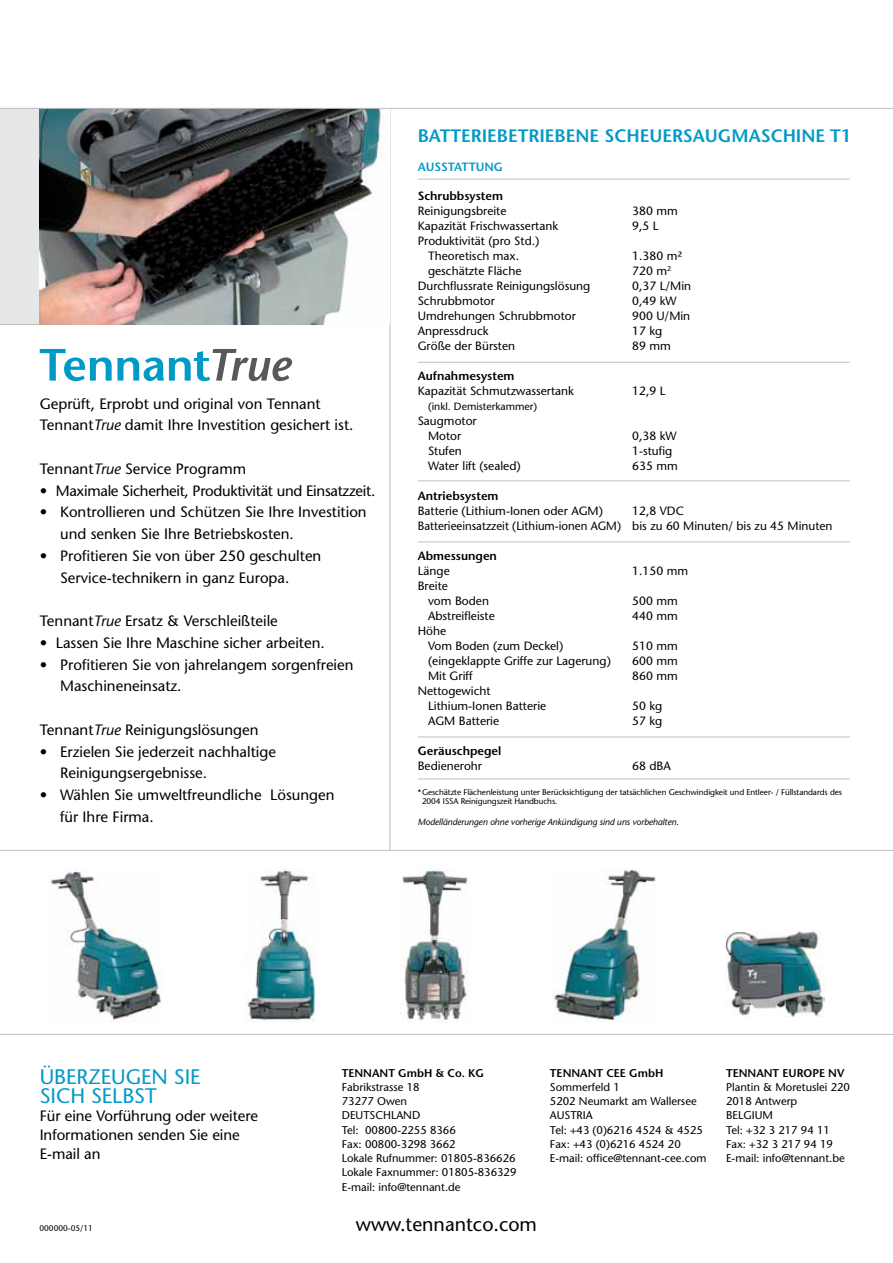
<style>
.page{position:relative;width:893px;height:1263px;background:#fff}
.page>*{position:absolute;margin:0;border:0;box-sizing:border-box;transform-origin:0 0}
.t1{font:500 21px "Stone Sans Std";color:#009ac7}
.t2{font:500 19.5px "Stone Sans Std";color:#000}
.t3{font:600 18px "Stone Sans Std";letter-spacing:-.005em;color:#009ac7}
.t4{font:500 15px/21.8px "Stone Sans Std";color:#000}
.t5{font:500 15px "Stone Sans Std";letter-spacing:-.02em;color:#000}
.t6{font:500 12px/15px "Stone Sans Std";color:#000}
.t7{font:600 12px "Stone Sans Std";color:#000}
.t8{font:600 12px "Stone Sans Std";color:#009ac7}
.t9{font:500 11.25px/14.2px "Stone Sans Std";color:#000}
.t10{font:600 11.25px "Stone Sans Std";color:#000}
.t11{font:500 10.5px "Stone Sans Std";color:#000}
.t12{font:italic 500 9px "Stone Sans Std";letter-spacing:-.01em;color:#000}
.t13{font:500 8.25px/9.9px "Stone Sans Std";letter-spacing:-.01em;color:#000}
.s1{font-style:italic}
</style>
<div class="page">
<div style="left:0;top:108px;width:390px;height:216px;background:#e6e7e8"></div>
<img style="left:245px;top:869px;width:71px;height:153px">
<img style="left:48px;top:869px;width:113px;height:154px">
<img style="left:553px;top:869px;width:103px;height:153px">
<img style="left:400px;top:869px;width:68px;height:153px">
<hr style="left:418px;top:179px;width:432px;height:1px;background:#bcbec0">
<hr style="left:418px;top:362px;width:432px;height:1px;background:#bcbec0">
<hr style="left:418px;top:480px;width:432px;height:1px;background:#bcbec0">
<hr style="left:418px;top:541px;width:432px;height:1px;background:#bcbec0">
<hr style="left:418px;top:736px;width:432px;height:1px;background:#bcbec0">
<hr style="left:418px;top:778px;width:432px;height:1px;background:#bcbec0">
<hr style="left:389px;top:108px;width:1px;height:743px;background:#bcbec0">
<hr style="left:0;top:324px;width:390px;height:1px;background:#bcbec0">
<hr style="left:0;top:1034px;width:893px;height:1px;background:#bcbec0">
<hr style="left:0;top:850px;width:893px;height:1px;background:#bcbec0">
<img style="left:726px;top:931px;width:99px;height:86px">
<svg style="left:40px;top:349px;width:252px;height:32px"></svg>
<img style="left:40px;top:109px;width:350px;height:215px">
<hr style="left:0;top:108px;width:893px;height:1px;background:#bcbec0">
<h3 class="t3" style="left:418px;top:125px;width:435px">Batteriebetriebene Scheuersaugmaschine T1</h3>
<p class="t4" style="left:40px;top:392px;width:315px">Geprüft, Erprobt und original von Tennant<br>Tennant<span class="s1">True</span> damit Ihre Investition gesichert ist.</p>
<p class="t4" style="left:40px;top:458px;width:208px">Tennant<span class="s1">True</span> Service Programm</p>
<p class="t5" style="left:40px;top:481px;width:337px">• Maximale Sicherheit, Produktivität und Einsatzzeit.</p>
<p class="t4" style="left:60px;top:501px;width:308px;text-indent:-20px">• Kontrollieren und Schützen Sie Ihre Investition und senken Sie Ihre Betriebskosten.</p>
<p class="t4" style="left:60px;top:545px;width:263px;text-indent:-20px">• Profitieren Sie von über 250 geschulten<br>Service-technikern in ganz Europa.</p>
<p class="t4" style="left:40px;top:610px;width:240px">Tennant<span class="s1">True</span> Ersatz &amp; Verschleißteile</p>
<p class="t4" style="left:40px;top:632px;width:287px">• Lassen Sie Ihre Maschine sicher arbeiten.</p>
<p class="t4" style="left:60px;top:653px;width:295px;text-indent:-20px">• Profitieren Sie von jahrelangem sorgenfreien<br>Maschineneinsatz.</p>
<p class="t4" style="left:40px;top:719px;width:220px">Tennant<span class="s1">True</span> Reinigungslösungen</p>
<p class="t4" style="left:60px;top:740px;width:217px;text-indent:-20px">• Erzielen Sie jederzeit nachhaltige<br>Reinigungsergebnisse.</p>
<p class="t4" style="left:60px;top:784px;width:276px;text-indent:-20px">• Wählen Sie umweltfreundliche Lösungen für Ihre Firma.</p>
<p class="t8" style="left:418px;top:160px;width:9px">Ausst</p>
<p class="t8" style="left:454px;top:160px;width:16px">attu</p>
<p class="t8" style="left:484px;top:160px;width:20px">ng</p>
<p class="t7" style="left:418px;top:189px;width:87px">Schrubbsystem</p>
<p class="t6" style="left:418px;top:203px;width:90px">Reinigungsbreite</p>
<p class="t6" style="left:632px;top:203px;width:47px">380 mm</p>
<p class="t6" style="left:418px;top:218px;width:142px">Kapazität Frischwassertank</p>
<p class="t6" style="left:632px;top:218px;width:28px">9,5 L</p>
<p class="t6" style="left:428px;top:233px;width:113px;text-indent:-10px">Produktivität (pro Std.)<br>Theoretisch max.</p>
<p class="t6" style="left:632px;top:248px;width:52px">1.380 m²</p>
<p class="t6" style="left:428px;top:263px;width:95px">geschätzte Fläche</p>
<p class="t6" style="left:632px;top:263px;width:40px">720 m<sup>2</sup></p>
<p class="t6" style="left:418px;top:278px;width:174px">Durchflussrate Reinigungslösung</p>
<p class="t6" style="left:632px;top:278px;width:61px">0,37 L/Min</p>
<p class="t6" style="left:418px;top:293px;width:79px">Schrubbmotor</p>
<p class="t6" style="left:632px;top:293px;width:46px">0,49 kW</p>
<p class="t6" style="left:418px;top:308px;width:160px">Umdrehungen Schrubbmotor</p>
<p class="t6" style="left:632px;top:308px;width:60px">900 U/Min</p>
<p class="t6" style="left:418px;top:323px;width:72px">Anpressdruck</p>
<p class="t6" style="left:632px;top:323px;width:32px">17 kg</p>
<p class="t6" style="left:418px;top:338px;width:99px">Größe der Bürsten</p>
<p class="t6" style="left:632px;top:338px;width:40px">89 mm</p>
<p class="t7" style="left:418px;top:369px;width:98px">Aufnahmesystem</p>
<p class="t6" style="left:418px;top:383px;width:158px">Kapazität Schmutzwassertank</p>
<p class="t6" style="left:632px;top:383px;width:35px">12,9 L</p>
<p class="t11" style="left:428px;top:400px;width:111px">(inkl. Demisterkammer)</p>
<p class="t6" style="left:418px;top:413px;width:61px;text-align:center">Saugmotor<br>Motor</p>
<p class="t6" style="left:632px;top:428px;width:46px">0,38 kW</p>
<p class="t6" style="left:428px;top:443px;width:35px">Stufen</p>
<p class="t6" style="left:632px;top:443px;width:42px">1-stufig</p>
<p class="t6" style="left:428px;top:458px;width:94px">Water lift (sealed)</p>
<p class="t6" style="left:632px;top:458px;width:47px">635 mm</p>
<p class="t7" style="left:418px;top:488px;width:82px">Antriebsystem</p>
<p class="t6" style="left:418px;top:503px;width:187px">Batterie (Lithium-Ionen oder AGM)</p>
<p class="t6" style="left:418px;top:503px;width:416px;text-indent:214px">12,8 VDC<br>Batterieeinsatzzeit (Lithium-ionen AGM) bis zu 60 Minuten/ bis zu 45 Minuten</p>
<p class="t7" style="left:418px;top:548px;width:81px">Abmessungen</p>
<p class="t6" style="left:418px;top:563px;width:34px">Länge</p>
<p class="t6" style="left:632px;top:563px;width:57px">1.150 mm</p>
<p class="t6" style="left:428px;top:578px;width:62px;text-indent:-10px">Breite<br>vom Boden</p>
<p class="t6" style="left:632px;top:593px;width:47px">500 mm</p>
<p class="t6" style="left:428px;top:608px;width:68px">Abstreifleiste</p>
<p class="t6" style="left:632px;top:608px;width:47px">440 mm</p>
<p class="t6" style="left:428px;top:623px;width:137px;text-indent:-10px">Höhe<br>Vom Boden (zum Deckel)</p>
<p class="t6" style="left:632px;top:638px;width:47px">510 mm</p>
<p class="t6" style="left:428px;top:653px;width:184px">(eingeklappte Griffe zur Lagerung)</p>
<p class="t6" style="left:632px;top:653px;width:47px">600 mm</p>
<p class="t6" style="left:428px;top:668px;width:46px">Mit Griff</p>
<p class="t6" style="left:632px;top:668px;width:47px">860 mm</p>
<p class="t6" style="left:428px;top:683px;width:120px;text-indent:-10px">Nettogewicht<br>Lithium-Ionen Batterie</p>
<p class="t6" style="left:632px;top:698px;width:32px">50 kg</p>
<p class="t6" style="left:428px;top:713px;width:73px">AGM Batterie</p>
<p class="t6" style="left:632px;top:713px;width:32px">57 kg</p>
<p class="t7" style="left:418px;top:743px;width:85px">Geräuschpegel</p>
<p class="t6" style="left:418px;top:758px;width:66px">Bedienerohr</p>
<p class="t6" style="left:632px;top:758px;width:40px">68 dBA</p>
<p class="t13" style="left:422px;top:787px;width:422px;text-indent:-4px">*Geschätzte Flächenleistung unter Berücksichtigung der tatsächlichen Geschwindigkeit und Entleer- / Füllstandards des<br>2004 ISSA Reinigungszeit Handbuchs.</p>
<p class="t12" style="left:418px;top:817px;width:263px">Modelländerungen ohne vorherige Ankündigung sind uns vorbehalten.</p>
<h1 class="t1" style="left:40px;top:1064px;width:75px">Überzeugen</h1>
<h1 class="t1" style="left:174px;top:1064px;width:19px">Sie</h1>
<h1 class="t1" style="left:40px;top:1083px;width:12px">sich</h1>
<h1 class="t1" style="left:91px;top:1083px;width:12px">selbst</h1>
<p class="t4" style="left:40px;top:1107px;width:220px;line-height:18.8px">Für eine Vorführung oder weitere<br>Informationen senden Sie eine<br>E-mail an</p>
<p class="t10" style="left:342px;top:1066px;width:16px">TENNAN</p>
<p class="t10" style="left:388px;top:1066px;width:96px">T GmbH &amp; Co. KG</p>
<p class="t9" style="left:342px;top:1080px;width:176px">Fabrikstrasse 18<br>73277 Owen<br>DEUTSCHLAND<br>Tel: 00800-2255 8366<br>Fax: 00800-3298 3662<br>Lokale Rufnummer: 01805-836626<br>Lokale Faxnummer: 01805-836329<br>E-mail: info@tennant.de</p>
<p class="t13" style="left:40px;top:1223px;width:55px">000000-05/11</p>
<h2 class="t2" style="left:356px;top:1212px;width:183px">www.tennantco.com</h2>
<p class="t10" style="left:550px;top:1066px;width:16px">TENNAN</p>
<p class="t10" style="left:596px;top:1066px;width:18px">T CEE</p>
<p class="t10" style="left:629px;top:1066px;width:34px">GmbH</p>
<p class="t9" style="left:550px;top:1080px;width:158px">Sommerfeld 1<br>5202 Neumarkt am Wallersee<br>AUSTRIA<br>Tel: +43 (0)6216 4524 &amp; 4525<br>Fax: +43 (0)6216 4524 20<br>E-mail: office@tennant-cee.com</p>
<p class="t10" style="left:726px;top:1066px;width:16px">TENNAN</p>
<p class="t10" style="left:773px;top:1066px;width:32px">T EUROPE</p>
<p class="t10" style="left:828px;top:1066px;width:18px">NV</p>
<p class="t9" style="left:726px;top:1080px;width:126px">Plantin &amp; Moretuslei 220<br>2018 Antwerp<br>BELGIUM<br>Tel: +32 3 217 94 11<br>Fax: +32 3 217 94 19<br>E-mail: info@tennant.be</p>
</div>
